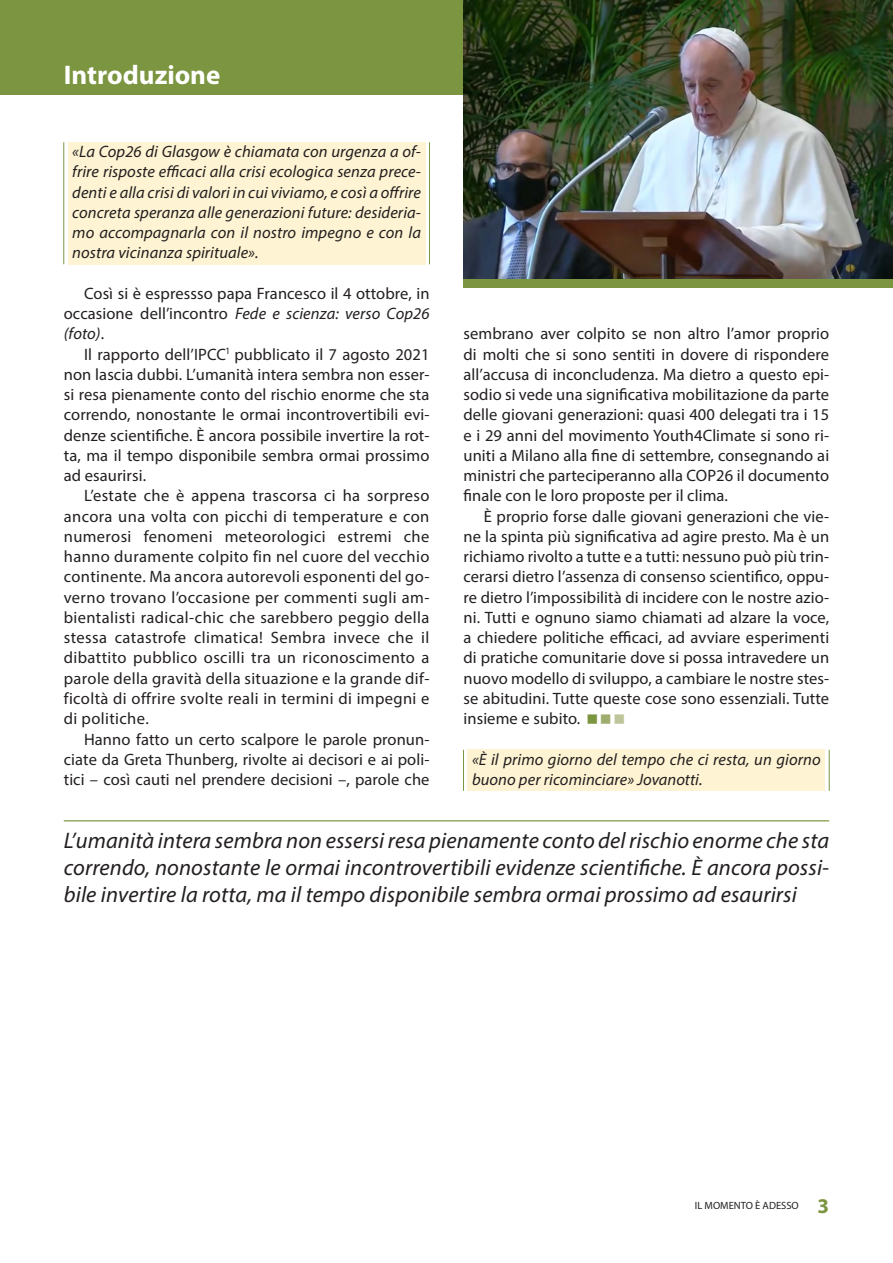
<style>
.page{position:relative;width:893px;height:1263px;background:#fff}
.page>*{position:absolute;margin:0;border:0;box-sizing:border-box;transform-origin:0 0}
.t1{font:700 27px "Myriad Pro";color:#fff}
.t2{font:italic 22.5px/27px "Myriad Pro";letter-spacing:.005em;color:#231f20;text-align:justify}
.t3{font:16.5px/20.2px "Myriad Pro";letter-spacing:.005em;color:#231f20;text-align:justify}
.t4{font:italic 16.5px/20.2px "Myriad Pro";letter-spacing:.005em;color:#231f20;text-align:justify}
.t5{font:10.5px "Myriad Pro";color:#231f20}
.s1{font-style:italic}
.s2{font-weight:700;font-size:21px;color:#7b9540}
</style>
<div class="page">
<div style="left:0;top:0;width:893px;height:95px;background:#7b9540"></div>
<div style="left:68px;top:142px;width:357px;height:122px;background:#fef3d2"></div>
<hr style="left:64px;top:142px;width:1px;height:122px;background:#7b9540">
<hr style="left:429px;top:142px;width:1px;height:122px;background:#7b9540">
<div style="left:468px;top:750px;width:357px;height:41px;background:#fef3d2"></div>
<hr style="left:463px;top:750px;width:1px;height:41px;background:#7b9540">
<hr style="left:829px;top:750px;width:1px;height:41px;background:#7b9540">
<div style="left:463px;top:0;width:430px;height:288px;background:#7b9540"></div>
<img style="left:463px;top:0;width:430px;height:279px">
<hr style="left:64px;top:820px;width:765px;height:1px;background:#7b9540">
<p class="t1" style="left:64px;top:57px;width:158px">Introduzione</p>
<p class="t4" style="left:72px;top:141px;width:350px">«La Cop26 di Glasgow è chiamata con urgenza a of&shy;frire risposte efficaci alla crisi ecologica senza prece&shy;denti e alla crisi di valori in cui viviamo, e così a offrire concreta speranza alle generazioni future: desideria&shy;mo accompagnarla con il nostro impegno e con la nostra vicinanza spirituale».</p>
<p class="t3" style="left:64px;top:283px;width:367px;text-indent:20px">Così si è espressso papa Francesco il 4 ottobre, in occasione dell’incontro <span class="s1">Fede e scienza: verso Cop26 (foto)</span>.</p>
<p class="t3" style="left:64px;top:344px;width:367px;text-indent:20px">Il rapporto dell’IPCC<sup>1</sup> pubblicato il 7 agosto 2021 non lascia dubbi. L’umanità intera sembra non esser&shy;si resa pienamente conto del rischio enorme che sta correndo, nonostante le ormai incontrovertibili evi&shy;denze scientifiche. È ancora possibile invertire la rot&shy;ta, ma il tempo disponibile sembra ormai prossimo ad esaurirsi.</p>
<p class="t3" style="left:64px;top:485px;width:367px;text-indent:20px">L’estate che è appena trascorsa ci ha sorpreso ancora una volta con picchi di temperature e con numerosi fenomeni meteorologici estremi che hanno duramente colpito fin nel cuore del vecchio continente. Ma ancora autorevoli esponenti del go&shy;verno trovano l’occasione per commenti sugli am&shy;bientalisti radical-chic che sarebbero peggio della stessa catastrofe climatica! Sembra invece che il dibattito pubblico oscilli tra un riconoscimento a parole della gravità della situazione e la grande dif&shy;ficoltà di offrire svolte reali in termini di impegni e di politiche.</p>
<p class="t3" style="left:64px;top:728px;width:367px;text-indent:20px">Hanno fatto un certo scalpore le parole pronun&shy;ciate da Greta Thunberg, rivolte ai decisori e ai poli&shy;tici – così cauti nel prendere decisioni –, parole che</p>
<p class="t3" style="left:463px;top:323px;width:367px">sembrano aver colpito se non altro l’amor proprio di molti che si sono sentiti in dovere di rispondere all’accusa di inconcludenza. Ma dietro a questo epi&shy;sodio si vede una significativa mobilitazione da parte delle giovani generazioni: quasi 400 delegati tra i 15 e i 29 anni del movimento Youth4Climate si sono ri&shy;uniti a Milano alla fine di settembre, consegnando ai ministri che parteciperanno alla COP26 il documento finale con le loro proposte per il clima.</p>
<p class="t3" style="left:463px;top:506px;width:367px;text-indent:20px">È proprio forse dalle giovani generazioni che vie&shy;ne la spinta più significativa ad agire presto. Ma è un richiamo rivolto a tutte e a tutti: nessuno può più trin&shy;cerarsi dietro l’assenza di consenso scientifico, oppu&shy;re dietro l’impossibilità di incidere con le nostre azio&shy;ni. Tutti e ognuno siamo chiamati ad alzare la voce, a chiedere politiche efficaci, ad avviare esperimenti di pratiche comunitarie dove si possa intravedere un nuovo modello di sviluppo, a cambiare le nostre stes&shy;se abitudini. Tutte queste cose sono essenziali. Tutte insieme e subito.</p>
<p class="t4" style="left:472px;top:749px;width:350px">«È il primo giorno del tempo che ci resta, un giorno buono per ricominciare» Jovanotti.</p>
<p class="t2" style="left:64px;top:827px;width:767px">L’umanità intera sembra non essersi resa pienamente conto del rischio enorme che sta correndo, nonostante le ormai incontrovertibili evidenze scientifiche. È ancora possi&shy;bile invertire la rotta, ma il tempo disponibile sembra ormai prossimo ad esaurirsi</p>
<p class="t5" style="left:695px;top:1199px;width:136px">IL MOMENTO È ADESSO <span class="s2">3</span></p>
</div>
